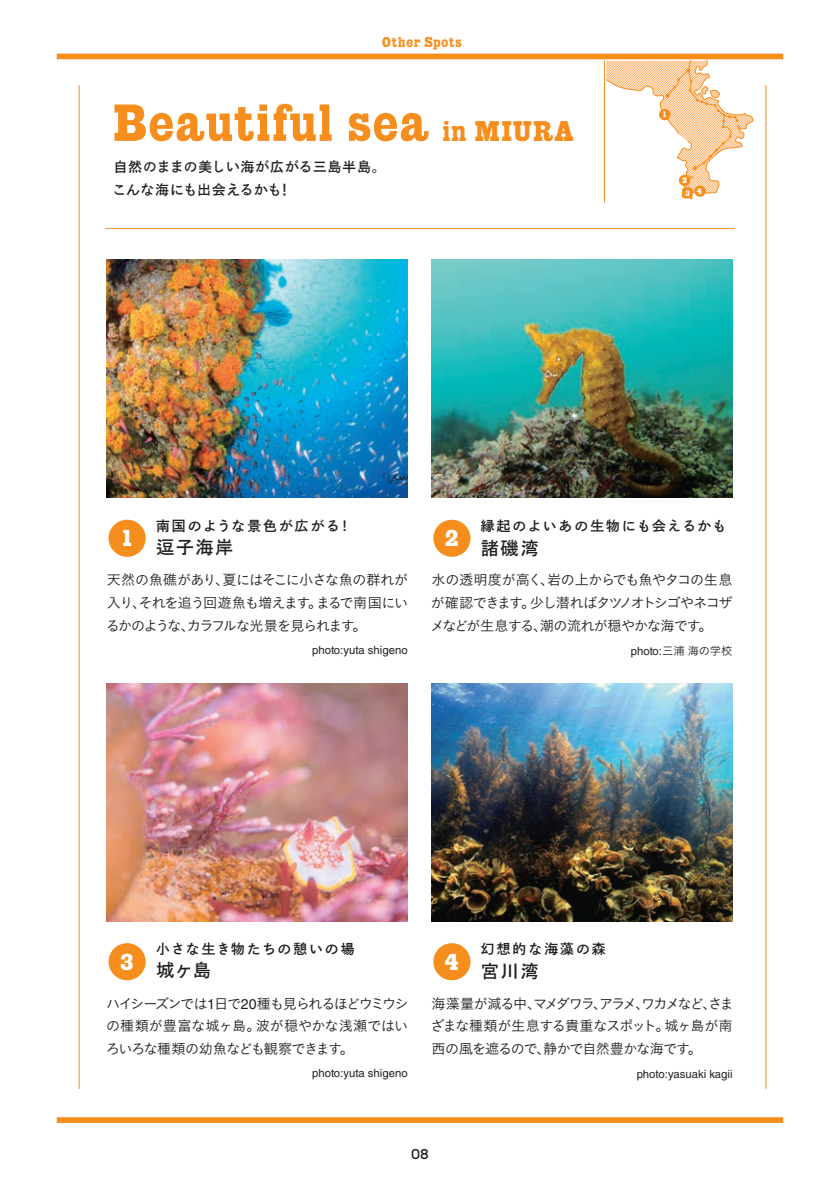
<style>
.page{position:relative;width:840px;height:1191px;background:#fff}
.page>*{position:absolute;margin:0;border:0;box-sizing:border-box;transform-origin:0 0}
.t1{font:51.8px "MPFB Giza One Three";letter-spacing:.045em;color:#f68e1e}
.t2{font:28.4px "MPFB Giza One Three";letter-spacing:.055em;color:#f68e1e}
.t3{font:23px "MPFB Giza One Three";color:#fff}
.t4{font:700 18.4px "Ro Goth Sink Pro";letter-spacing:.07em;color:#231f20}
.t5{font:14.2px/22.6px "Koburina Go Std N W3";letter-spacing:-.07em;color:#231f20}
.t6{font:14.2px/22.6px "Koburina Go Std N W3";letter-spacing:-.1em;color:#231f20}
.t7{font:14.2px/22.6px "Koburina Go Std N W3";letter-spacing:-.095em;color:#231f20;text-align:right}
.t8{font:14.2px "Koburina Go Std N W3";letter-spacing:-.035em;color:#231f20}
.t9{font:14.2px "Koburina Go Std N W3";letter-spacing:-.115em;color:#231f20}
.t10{font:14.2px "Koburina Go Std N W3";letter-spacing:-.025em;color:#231f20}
.t11{font:700 14.2px/22.6px "Ro Goth Sink Pro";letter-spacing:.035em;color:#231f20}
.t12{font:14.2px "Koburina Go Std N W3";letter-spacing:-.11em;color:#231f20}
.t13{font:700 14.2px "Ro Goth Sink Pro";letter-spacing:.01em;color:#231f20}
.t14{font:14.2px "Koburina Go Std N W3";letter-spacing:-.01em;color:#231f20}
.t15{font:14.2px "MPFB Giza One Three";letter-spacing:.065em;color:#f68e1e}
.t16{font:500 14.2px "Mazzard H";color:#231f20}
.t17{font:13.8px "Shuei Go Gin Std B";letter-spacing:.1em;color:#231f20}
.t18{font:13.8px "FOT DNP Shuei Go Gin Std B";color:#231f20}
.t19{font:11.4px "Helvetica LT Std";color:#231f20}
.t20{font:8px "MPFB Giza One Three";color:#fff}
.s1{font-family:"FOT DNP Shuei Go Gin Std B"}
.s2{font-family:"Koburina Go Std N W3"}
.s3{font-family:"Helvetica LT Std"}
.s4{font-family:"Shuei Go Gin Std B"}
</style>
<div class="page">
<img style="left:56px;top:53px;width:728px;height:1070px">
<hr style="left:0;top:0;width:1px;height:1191px;background:#231f20">
<p class="t15" style="left:382px;top:34px;width:81px">Other Spots</p>
<h1 class="t1" style="left:113px;top:94px;width:317px">Beautiful sea</h1>
<p class="t11" style="left:277px;top:155px;width:110px;text-indent:-164px">自然のままの美しい海が広がる三島半島。!</p>
<p class="t13" style="left:112px;top:180px;width:171px">こんな海にも出会えるかも</p>
<h2 class="t2" style="left:442px;top:115px;width:132px">in MIURA</h2>
<p class="t20" style="left:662px;top:110px;width:5px">1</p>
<p class="t20" style="left:682px;top:176px;width:6px">2</p>
<p class="t20" style="left:697px;top:187px;width:6px">4</p>
<p class="t20" style="left:685px;top:188px;width:6px">3</p>
<h3 class="t3" style="left:123px;top:525px;width:10px">1</h3>
<p class="t17" style="left:156px;top:516px;width:197px"><span class="s1">南国</span>のような<span class="s1">景色</span>が<span class="s1">広</span>がる!</p>
<p class="t4" style="left:156px;top:534px;width:79px">逗子海岸</p>
<p class="t8" style="left:107px;top:569px;width:303px">天然の魚礁があり夏にはそこに小さな魚の群れが</p>
<p class="t5" style="left:107px;top:568px;width:303px;text-indent:108px">、<br>入りそれを追う回遊魚も増えますまるで南国にい</p>
<p class="t5" style="left:308px;top:591px;width:16px">。</p>
<p class="t5" style="left:132px;top:591px;width:16px">、</p>
<p class="t17" style="left:480px;top:516px;width:247px"><span class="s1">縁起</span>のよいあの<span class="s1">生物</span>にも<span class="s1">会</span>えるかも</p>
<h3 class="t3" style="left:445px;top:525px;width:14px">2</h3>
<p class="t10" style="left:431px;top:569px;width:302px">水の透明度が高く岩の上からでも魚やタコの生息</p>
<p class="t6" style="left:430px;top:568px;width:303px;text-indent:109px">、<br>が確認できます少し潜ればタツノオトシゴやネコザ</p>
<p class="t4" style="left:480px;top:535px;width:59px">諸磯湾</p>
<p class="t5" style="left:521px;top:591px;width:16px">。</p>
<p class="t12" style="left:106px;top:614px;width:251px">るかのようなカラフルな光景を見られます</p>
<p class="t5" style="left:181px;top:614px;width:16px">、</p>
<p class="t5" style="left:352px;top:614px;width:16px">。</p>
<p class="t5" style="left:430px;top:614px;width:272px">メなどが生息する潮の流れが穏やかな海です</p>
<p class="t5" style="left:532px;top:614px;width:16px">、</p>
<p class="t5" style="left:698px;top:614px;width:16px">。</p>
<p class="t19" style="left:312px;top:643px;width:97px">photo:yuta shigeno</p>
<p class="t19" style="left:630px;top:644px;width:103px">photo:<span class="s2">三浦海の学校</span></p>
<p class="t17" style="left:156px;top:939px;width:200px"><span class="s1">小</span>さな<span class="s1">生</span>き<span class="s1">物</span>たちの<span class="s1">憩</span>いの<span class="s1">場</span></p>
<h3 class="t3" style="left:121px;top:948px;width:14px">3</h3>
<p class="t7" style="left:106px;top:992px;width:304px">ハイシーズンでは<span class="s3">1</span>日で<span class="s3">20</span>種も見られるほどウミウシ波が穏やかな浅瀬ではい</p>
<p class="t4" style="left:156px;top:957px;width:57px">城ヶ島</p>
<p class="t14" style="left:106px;top:1015px;width:156px">の種類が豊富な城ヶ島。</p>
<p class="t18" style="left:480px;top:939px;width:126px">幻想的<span class="s4">な</span>海藻<span class="s4">の</span>森</p>
<h3 class="t3" style="left:445px;top:948px;width:15px">4</h3>
<p class="t9" style="left:431px;top:992px;width:304px">海藻量が減る中マメダワラアラメワカメなどさま</p>
<p class="t5" style="left:702px;top:992px;width:16px">、</p>
<p class="t4" style="left:480px;top:958px;width:59px">宮川湾</p>
<p class="t5" style="left:526px;top:992px;width:16px">、</p>
<p class="t5" style="left:592px;top:992px;width:16px">、</p>
<p class="t5" style="left:635px;top:992px;width:16px">、</p>
<p class="t5" style="left:430px;top:1014px;width:240px">ざまな種類が生息する貴重なスポット。</p>
<p class="t5" style="left:664px;top:1014px;width:70px">城ヶ島が南</p>
<p class="t6" style="left:106px;top:1037px;width:238px">ろいろな種類の幼魚なども観察できます</p>
<p class="t5" style="left:339px;top:1037px;width:16px">。</p>
<p class="t5" style="left:431px;top:1037px;width:260px">西の風を遮るので静かで自然豊かな海です</p>
<p class="t5" style="left:536px;top:1037px;width:16px">、</p>
<p class="t5" style="left:687px;top:1037px;width:16px">。</p>
<p class="t19" style="left:312px;top:1066px;width:97px">photo:yuta shigeno</p>
<p class="t19" style="left:636px;top:1067px;width:97px">photo:yasuaki kagii</p>
<p class="t16" style="left:411px;top:1144px;width:19px">08</p>
</div>
